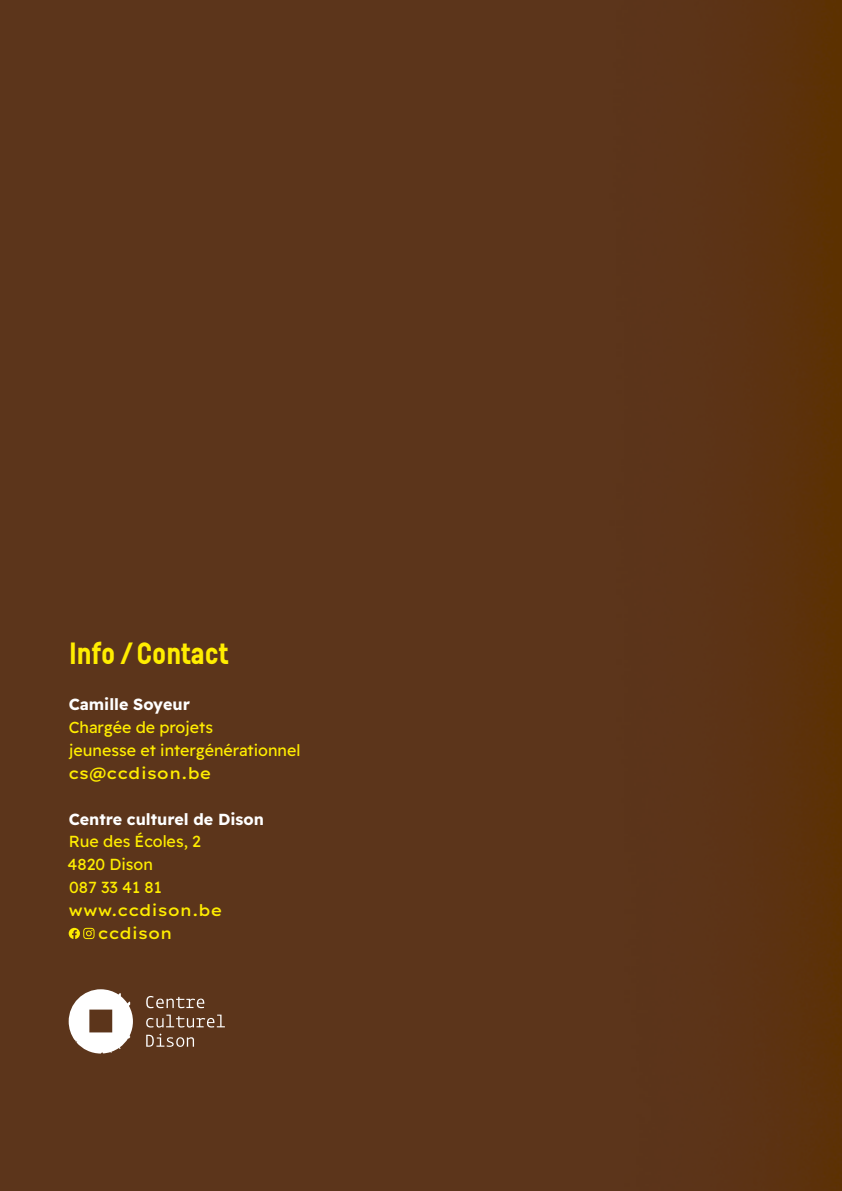
<style>
.page{position:relative;width:842px;height:1191px;background:#fff}
.page>*{position:absolute;margin:0;border:0;box-sizing:border-box;transform-origin:0 0}
.t1{font:700 29px "Reglo";color:#ffed00}
.t2{font:16px/22.8px "Lexend Deca";color:#ffed00}
.t3{font:700 16px "Lexend Deca";color:#fff}
.t4{font:500 16px/22.8px "Lexend Exa";color:#ffed00}
</style>
<div class="page">
<img style="left:0;top:0;width:842px;height:1191px">
<h1 class="t1" style="left:69px;top:636px;width:161px">Info /Contact</h1>
<p class="t3" style="left:69px;top:691px;width:123px">Camille Soyeur</p>
<p class="t2" style="left:69px;top:715px;width:233px">Chargée de projets<br>jeunesse et intergénérationnel</p>
<p class="t4" style="left:68px;top:760px;width:145px">cs@ccdison.be</p>
<p class="t3" style="left:69px;top:806px;width:197px">Centre culturel de Dison</p>
<p class="t2" style="left:68px;top:829px;width:135px">Rue des Écoles, 2<br>4820 Dison<br>087 33 41 81</p>
<p class="t4" style="left:98px;top:898px;width:126px;text-indent:-29px">www.ccdison.be ccdison</p>
</div>
